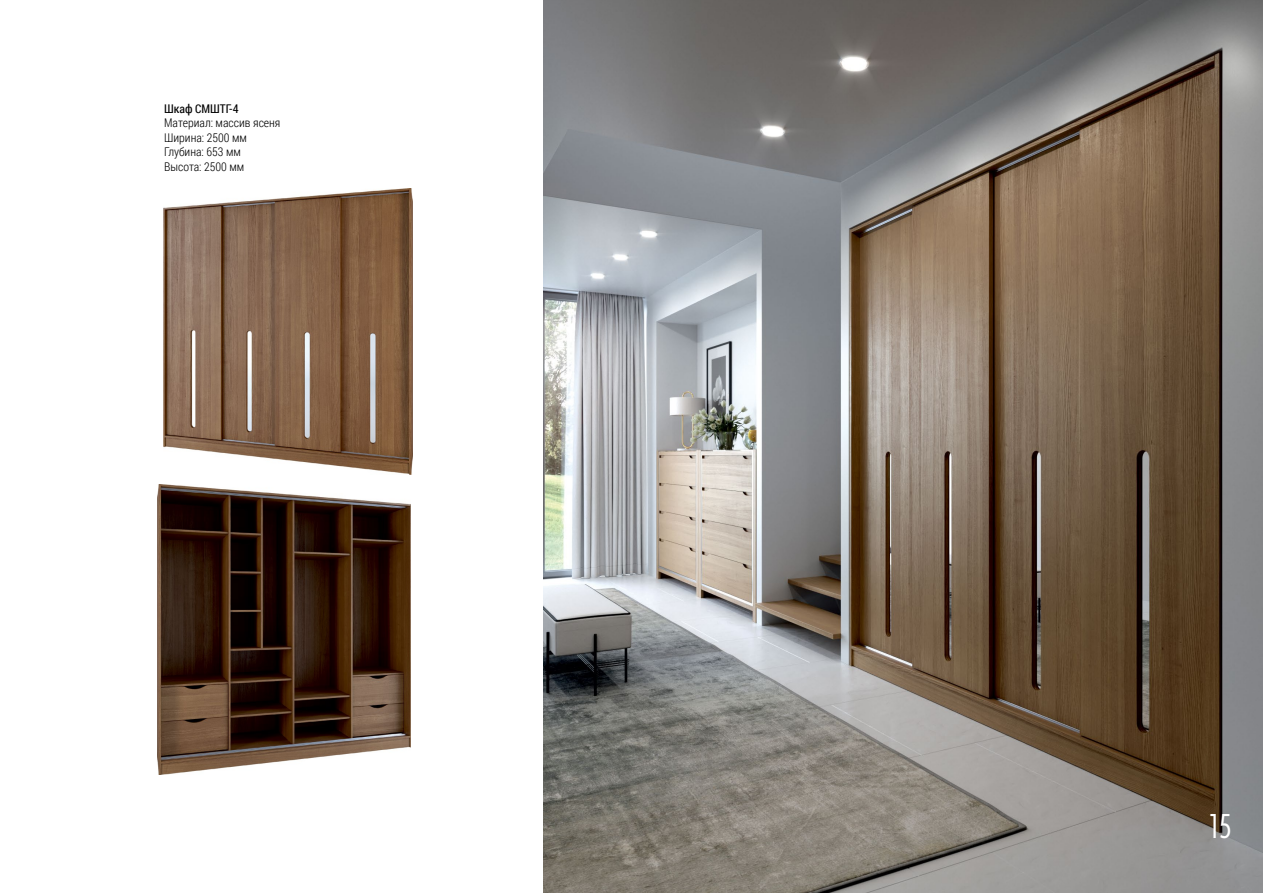
<style>
.page{position:relative;width:1263px;height:893px;background:#fff}
.page>*{position:absolute;margin:0;border:0;box-sizing:border-box;transform-origin:0 0}
.t1{font:36px "Futura PT Cond";color:#fff}
.t2{font:300 12px/14.4px "Roboto Condensed";color:#000}
.t3{font:12px "Roboto Condensed";color:#000}
</style>
<div class="page">
<img style="left:543px;top:0;width:720px;height:893px">
<img style="left:163px;top:189px;width:249px;height:286px">
<img style="left:157px;top:484px;width:254px;height:291px">
<p class="t3" style="left:164px;top:100px;width:76px">Шкаф СМШТГ-4</p>
<p class="t2" style="left:164px;top:116px;width:118px">Материал: массив ясеня<br>Ширина: 2500 мм<br>Глубина: 653 мм<br>Высота: 2500 мм</p>
<h1 class="t1" style="left:1208px;top:805px;width:26px">15</h1>
</div>
